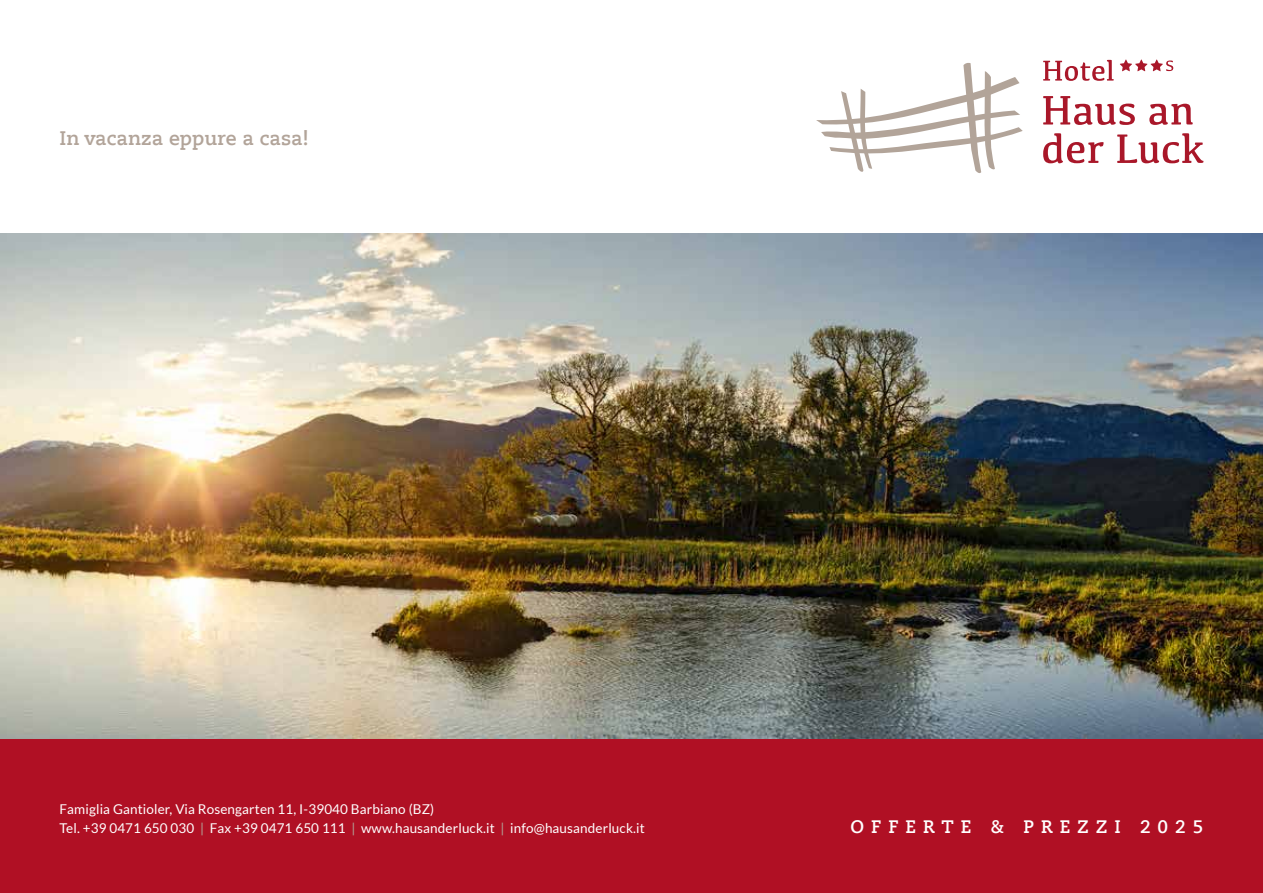
<style>
.page{position:relative;width:1263px;height:893px;background:#fff}
.page>*{position:absolute;margin:0;border:0;box-sizing:border-box;transform-origin:0 0}
.t1{font:700 19.5px "Caecilia LT Pro 75";color:#b2a499}
.t2{font:700 18px "Caecilia LT Pro 75";letter-spacing:.385em;color:#fff}
.t3{font:13.5px/19.5px "Lato";letter-spacing:.01em;color:#fff}
.s1{color:#b2a499}
</style>
<div class="page">
<img style="left:0;top:234px;width:1263px;height:506px">
<div style="left:0;top:740px;width:1263px;height:153px;background:#b01024"></div>
<svg style="left:816px;top:63px;width:207px;height:110px"></svg>
<svg style="left:1043px;top:96px;width:150px;height:29px"></svg>
<svg style="left:1120px;top:60px;width:53px;height:11px"></svg>
<svg style="left:1043px;top:60px;width:71px;height:21px"></svg>
<svg style="left:1043px;top:133px;width:160px;height:30px"></svg>
<h1 class="t1" style="left:60px;top:125px;width:250px">In vacanza eppure a casa!</h1>
<p class="t3" style="left:60px;top:799px;width:587px">Famiglia Gantioler, Via Rosengarten 11, I-39040 Barbiano (BZ)<br>Tel. +39 0471 650 030 <span class="s1">|</span> Fax +39 0471 650 111 <span class="s1">|</span> www.hausanderluck.it <span class="s1">|</span> info@hausanderluck.it</p>
<h2 class="t2" style="left:850px;top:815px;width:354px">OFFERTE &amp; PREZZI 2025</h2>
</div>
